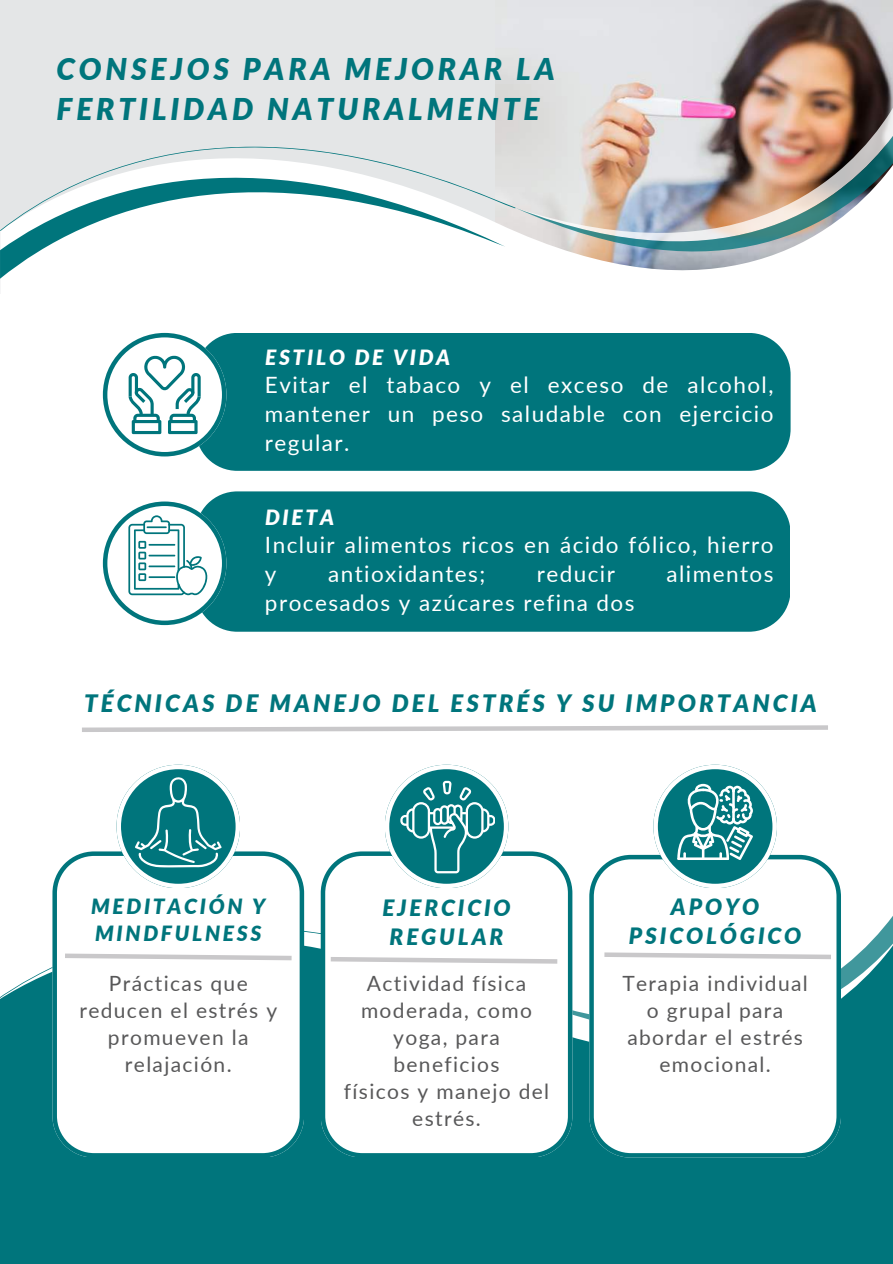
<style>
.page{position:relative;width:893px;height:1264px;background:#fff}
.page>*{position:absolute;margin:0;border:0;box-sizing:border-box;transform-origin:0 0}
.t1{font:italic 900 30px/39.3px "Lato";letter-spacing:.125em;color:#00757c}
.t2{font:italic 900 24px "Lato";letter-spacing:.125em;color:#00757c}
.t3{font:22.5px/29.2px "Lato";letter-spacing:.065em;color:#fff}
.t4{font:italic 900 22.5px/29.2px "Lato";letter-spacing:.125em;color:#00757c;text-align:center}
.t5{font:21px/27px "Lato";letter-spacing:.065em;color:#585859;text-align:center}
.t6{font:italic 900 21px/27px "Lato";letter-spacing:.125em;color:#00757c}
.t7{font:italic 900 21px "Lato";letter-spacing:.125em;color:#fff}
</style>
<div class="page">
<div style="left:0;top:0;width:512px;height:293px;background:#e4e6e7"></div>
<img style="left:495px;top:0;width:397px;height:112px">
<svg style="left:0;top:112px;width:791px;height:295px"></svg>
<svg style="left:0;top:132px;width:505px;height:147px;fill:#fff"></svg>
<img style="left:515px;top:108px;width:377px;height:28px">
<img style="left:515px;top:136px;width:377px;height:116px">
<div style="left:0;top:891px;width:892px;height:299px;background:#00757c"></div>
<svg style="left:0;top:911px;width:321px;height:150px;fill:#00757c"></svg>
<svg style="left:572px;top:888px;width:320px;height:27px"></svg>
<svg style="left:572px;top:915px;width:320px;height:120px"></svg>
<div style="left:0;top:1190px;width:892px;height:73px;background:#00757c"></div>
<svg style="left:82px;top:725px;width:746px;height:7px"></svg>
<svg style="left:52px;top:851px;width:252px;height:306px"></svg>
<svg style="left:60px;top:951px;width:236px;height:11px"></svg>
<svg style="left:321px;top:851px;width:251px;height:306px"></svg>
<svg style="left:589px;top:854px;width:251px;height:303px"></svg>
<svg style="left:326px;top:954px;width:236px;height:12px"></svg>
<svg style="left:600px;top:950px;width:235px;height:11px"></svg>
<svg style="left:385px;top:764px;width:123px;height:124px"></svg>
<svg style="left:116px;top:764px;width:124px;height:124px"></svg>
<svg style="left:653px;top:764px;width:123px;height:124px"></svg>
<div style="left:210px;top:491px;width:580px;height:140px;background:#00757c"></div>
<div style="left:205px;top:333px;width:585px;height:138px;background:#00757c"></div>
<svg style="left:103px;top:333px;width:123px;height:123px"></svg>
<svg style="left:103px;top:501px;width:123px;height:124px"></svg>
<h1 class="t1" style="left:57px;top:49px;width:499px">CONSEJOS PARA MEJORAR LA<br>FERTILIDAD NATURALMENTE</h1>
<p class="t7" style="left:265px;top:344px;width:187px">ESTILO DE VIDA</p>
<p class="t3" style="left:265px;top:369px;width:510px;text-align:justify">Evitar el tabaco y el exceso de alcohol, mantener un peso saludable con ejercicio regular.</p>
<p class="t7" style="left:265px;top:504px;width:70px">DIETA</p>
<p class="t3" style="left:265px;top:529px;width:510px">Incluir alimentos ricos en ácido fólico, hierro y</p>
<p class="t3" style="left:328px;top:558px;width:159px">antioxidantes;</p>
<p class="t3" style="left:536px;top:558px;width:80px">reducir</p>
<p class="t3" style="left:666px;top:558px;width:108px">alimentos</p>
<p class="t3" style="left:265px;top:587px;width:371px">procesados y azúcares refina dos</p>
<p class="t2" style="left:84px;top:688px;width:734px">TÉCNICAS DE MANEJO DEL ESTRÉS Y SU IMPORTANCIA</p>
<p class="t6" style="left:91px;top:892px;width:176px">MEDITACIÓN Y<br>MINDFULNESS</p>
<p class="t4" style="left:382px;top:892px;width:130px">EJERCICIO<br>REGULAR</p>
<p class="t4" style="left:628px;top:891px;width:174px">APOYO<br>PSICOLÓGICO</p>
<p class="t5" style="left:79px;top:969px;width:199px">Prácticas que reducen el estrés y promueven la relajación.</p>
<p class="t5" style="left:344px;top:969px;width:207px">Actividad física moderada, como yoga, para beneficios<br>físicos y manejo del estrés.</p>
<p class="t5" style="left:622px;top:969px;width:187px">Terapia individual o grupal para abordar el estrés emocional.</p>
</div>
